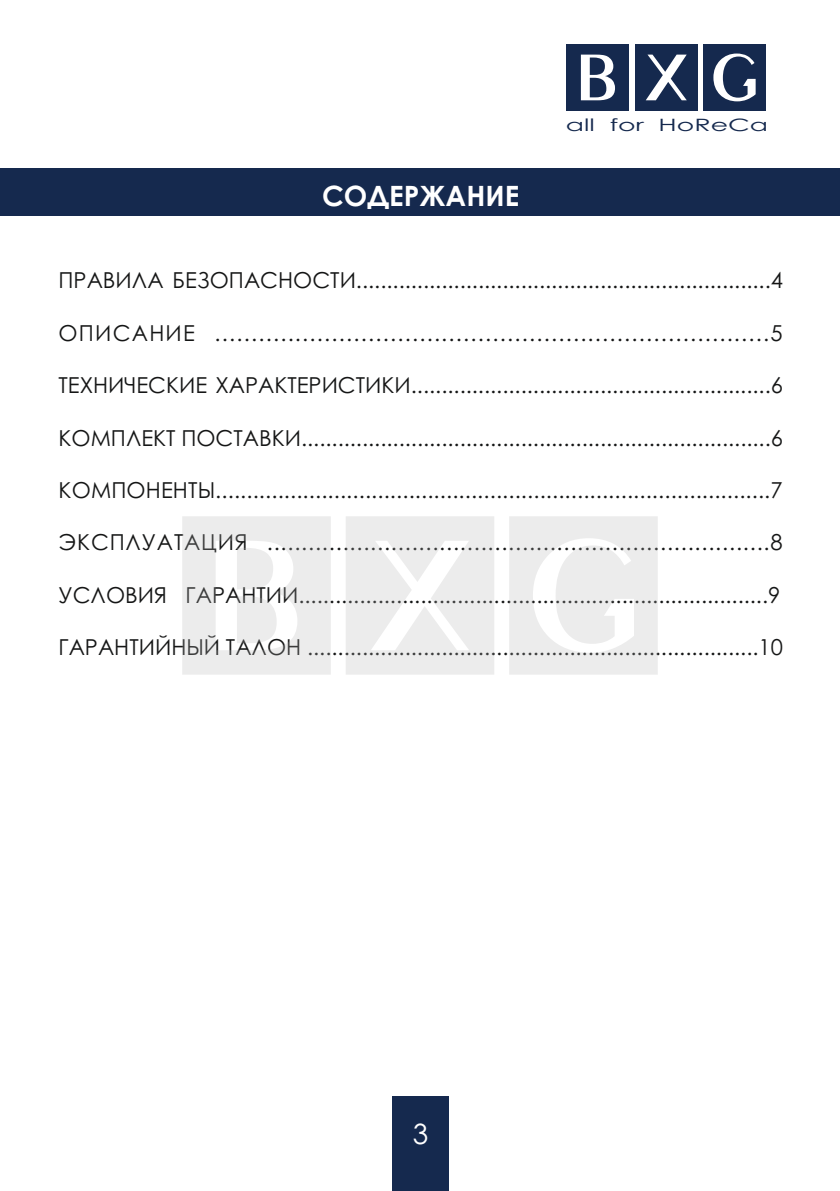
<style>
.page{position:relative;width:840px;height:1191px;background:#fff}
.page>*{position:absolute;margin:0;border:0;box-sizing:border-box;transform-origin:0 0}
.t1{font:700 28px "Century Gothic";color:#fff}
.t2{font:28px "Century Gothic";color:#fff}
.t3{font:22px "Century Gothic";color:#151616}
.t4{font:22px "Century Gothic";letter-spacing:.035em;color:#151616}
.t5{font:22px "Century Gothic";letter-spacing:.055em;color:#151616}
.t6{font:17px "Century Gothic";color:#15294e;scale:1.57 1}
</style>
<div class="page">
<div style="left:0;top:169px;width:839px;height:47px;background:#15294e"></div>
<div style="left:391px;top:1096px;width:57px;height:95px;background:#15294e"></div>
<div style="left:566px;top:44px;width:62px;height:67px;background:#15294e"></div>
<div style="left:634px;top:44px;width:63px;height:67px;background:#15294e"></div>
<div style="left:703px;top:44px;width:62px;height:67px;background:#15294e"></div>
<svg style="left:580px;top:55px;width:34px;height:45px"></svg>
<svg style="left:646px;top:55px;width:40px;height:45px"></svg>
<svg style="left:713px;top:54px;width:42px;height:47px"></svg>
<svg style="left:182px;top:516px;width:148px;height:158px"></svg>
<svg style="left:346px;top:516px;width:148px;height:158px"></svg>
<svg style="left:509px;top:516px;width:148px;height:158px"></svg>
<p class="t1" style="left:322px;top:185px;width:198px">СОДЕРЖАНИЕ</p>
<p class="t6" style="left:565px;top:118px;width:130px">all for HoReCa</p>
<p class="t3" style="left:59px;top:272px;width:725px">ПРАВИЛА БЕЗОПАСНОСТИ....................................................................4</p>
<p class="t5" style="left:59px;top:324px;width:725px">ОПИСАНИЕ ............................................................................5</p>
<p class="t3" style="left:58px;top:376px;width:725px">ТЕХНИЧЕСКИЕ ХАРАКТЕРИСТИКИ...........................................................6</p>
<p class="t3" style="left:58px;top:429px;width:725px">КОМПЛЕКТ ПОСТАВКИ.............................................................................6</p>
<p class="t3" style="left:58px;top:481px;width:725px">КОМПОНЕНТЫ.........................................................................................7</p>
<p class="t4" style="left:58px;top:534px;width:725px">ЭКСПЛУАТАЦИЯ .........................................................................8</p>
<p class="t3" style="left:58px;top:586px;width:723px">УСЛОВИЯ ГАРАНТИИ.............................................................................9</p>
<p class="t3" style="left:58px;top:639px;width:725px">ГАРАНТИЙНЫЙ ТАЛОН ..........................................................................10</p>
<p class="t2" style="left:412px;top:1122px;width:17px">3</p>
</div>
